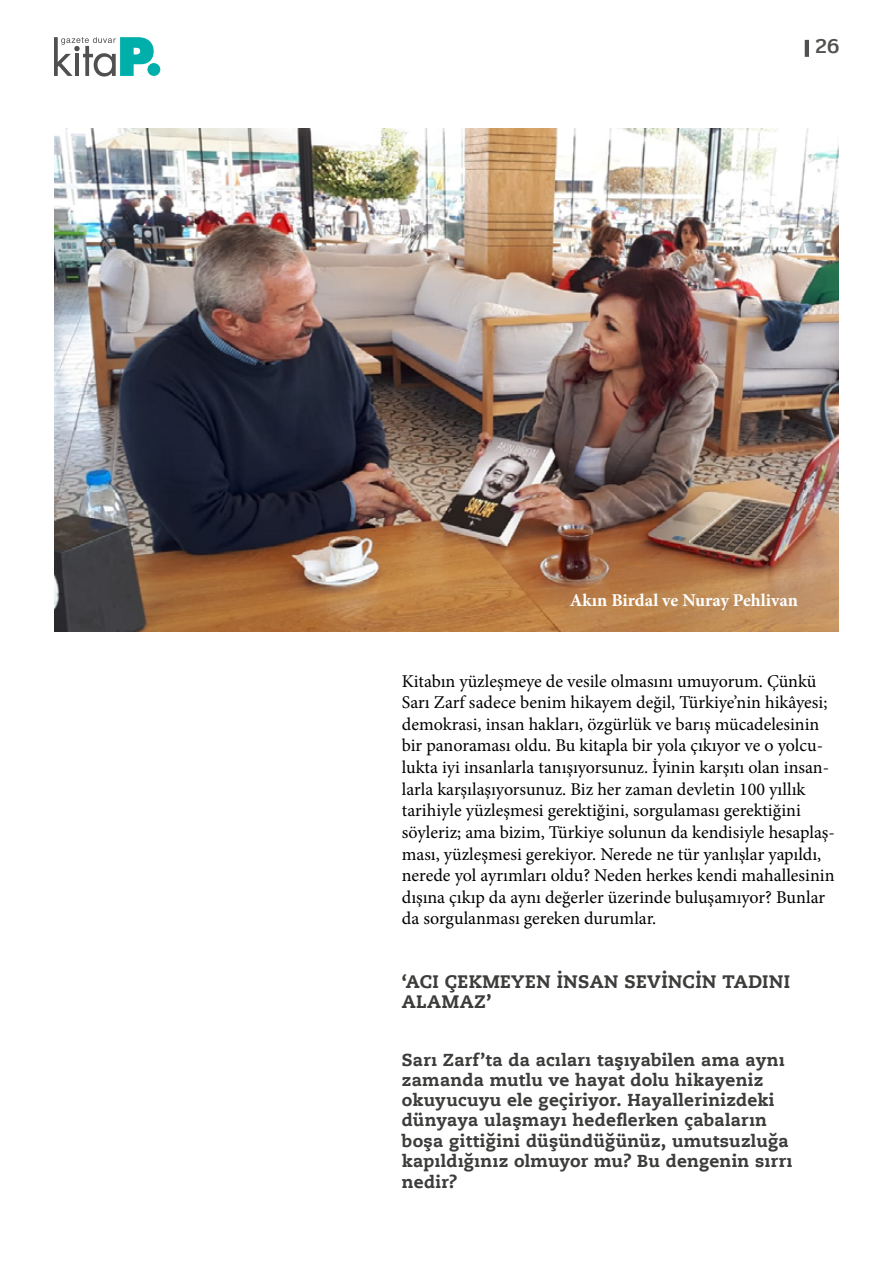
<style>
.page{position:relative;width:893px;height:1263px;background:#fff}
.page>*{position:absolute;margin:0;border:0;box-sizing:border-box;transform-origin:0 0}
.t1{font:500 21px "Pridi";color:#515150}
.t2{font:18px/21.6px "Minion Pro";color:#000}
.t3{font:700 18px/20.2px "Caecilia LT Std Roman";letter-spacing:.025em;color:#3c3c3b}
.t4{font:700 18px "Minion Pro";color:#fff}
.t5{font:700 17.25px/20.5px "Caecilia LT Std Roman";letter-spacing:.015em;color:#3c3c3b}
</style>
<div class="page">
<svg style="left:54px;top:37px;width:100px;height:40px"></svg>
<div style="left:147px;top:63px;width:13px;height:13px;background:#00afaa;border-radius:50%"></div>
<hr style="left:805px;top:40px;width:4px;height:17px;background:#505050">
<img style="left:54px;top:129px;width:785px;height:502px">
<p class="t1" style="left:816px;top:31px;width:25px">26</p>
<p class="t4" style="left:570px;top:588px;width:230px">Akın Birdal ve Nuray Pehlivan</p>
<p class="t2" style="left:402px;top:670px;width:435px">Kitabın yüzleşmeye de vesile olmasını umuyorum. Çünkü Sarı Zarf sadece benim hikayem değil, Türkiye’nin hikâyesi; demokrasi, insan hakları, özgürlük ve barış mücadelesinin bir panoraması oldu. Bu kitapla bir yola çıkıyor ve o yolcu&shy;lukta iyi insanlarla tanışıyorsunuz. İyinin karşıtı olan insan&shy;larla karşılaşıyorsunuz. Biz her zaman devletin 100 yıllık tarihiyle yüzleşmesi gerektiğini, sorgulaması gerektiğini söyleriz; ama bizim, Türkiye solunun da kendisiyle hesaplaş&shy;ması, yüzleşmesi gerekiyor. Nerede ne tür yanlışlar yapıldı, nerede yol ayrımları oldu? Neden herkes kendi mahallesinin dışına çıkıp da aynı değerler üzerinde buluşamıyor? Bunlar da sorgulanması gereken durumlar.</p>
<p class="t3" style="left:402px;top:971px;width:390px">‘ACI ÇEKMEYEN İNSAN SEVİNCİN TADINI<br>ALAMAZ’</p>
<p class="t5" style="left:402px;top:1049px;width:392px">Sarı Zarf’ta da acıları taşıyabilen ama aynı zamanda mutlu ve hayat dolu hikayeniz okuyucuyu ele geçiriyor. Hayallerinizdeki dünyaya ulaşmayı hedeflerken çabaların boşa gittiğini düşündüğünüz, umutsuzluğa kapıldığınız olmuyor mu? Bu dengenin sırrı nedir?</p>
</div>
